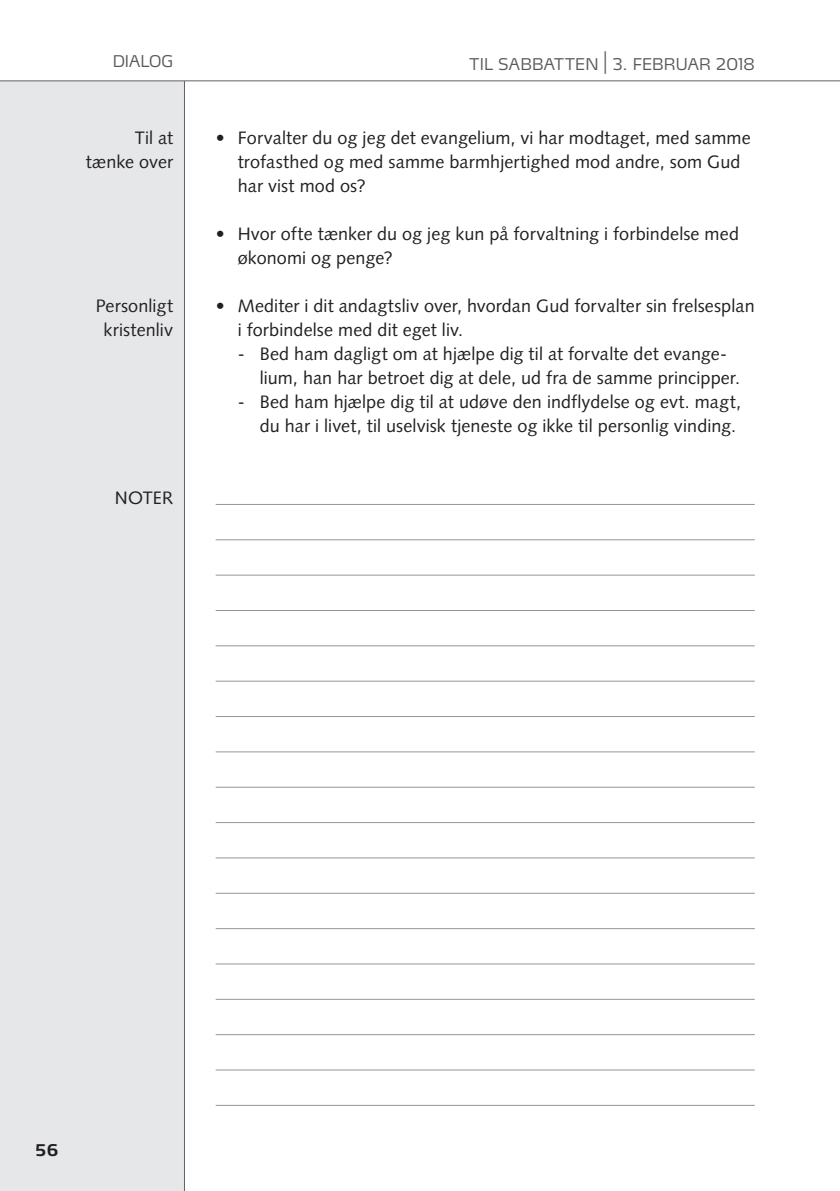
<style>
.page{position:relative;width:840px;height:1191px;background:#fff}
.page>*{position:absolute;margin:0;border:0;box-sizing:border-box;transform-origin:0 0}
.t1{font:18px/24px "Syntax LT Std";letter-spacing:.005em;color:#231f20}
.t2{font:300 16px "Max LF";letter-spacing:.005em;color:#57585a}
.t3{font:700 16px "Max LF";color:#231f20}
.s1{font-size:24px}
</style>
<div class="page">
<div style="left:0;top:0;width:184px;height:1191px;background:#e6e7e9"></div>
<hr style="left:184px;top:0;width:1px;height:1191px;background:#636366">
<div style="left:0;top:0;width:839px;height:81px;background:#fff"></div>
<hr style="left:0;top:80px;width:839px;height:1px;background:#636366">
<hr style="left:215px;top:504px;width:539px;height:1px;background:#939598">
<hr style="left:215px;top:539px;width:539px;height:1px;background:#939598">
<hr style="left:215px;top:575px;width:539px;height:1px;background:#939598">
<hr style="left:215px;top:610px;width:539px;height:1px;background:#939598">
<hr style="left:215px;top:645px;width:539px;height:1px;background:#939598">
<hr style="left:215px;top:681px;width:539px;height:1px;background:#939598">
<hr style="left:215px;top:716px;width:539px;height:1px;background:#939598">
<hr style="left:215px;top:751px;width:539px;height:1px;background:#939598">
<hr style="left:215px;top:787px;width:539px;height:1px;background:#939598">
<hr style="left:215px;top:822px;width:539px;height:1px;background:#939598">
<hr style="left:215px;top:857px;width:539px;height:1px;background:#939598">
<hr style="left:215px;top:893px;width:539px;height:1px;background:#939598">
<hr style="left:215px;top:928px;width:539px;height:1px;background:#939598">
<hr style="left:215px;top:963px;width:539px;height:1px;background:#939598">
<hr style="left:215px;top:999px;width:539px;height:1px;background:#939598">
<hr style="left:215px;top:1034px;width:539px;height:1px;background:#939598">
<hr style="left:215px;top:1069px;width:539px;height:1px;background:#939598">
<hr style="left:215px;top:1105px;width:539px;height:1px;background:#939598">
<p class="t2" style="left:113px;top:55px;width:62px">DIALOG</p>
<p class="t1" style="left:86px;top:127px;width:89px;text-align:right">Til at tænke over</p>
<p class="t1" style="left:96px;top:295px;width:79px;text-align:center">Personligt kristenliv</p>
<p class="t1" style="left:115px;top:487px;width:60px">NOTER</p>
<p class="t2" style="left:469px;top:58px;width:287px">TIL SABBATTEN <span class="s1">|</span> 3. FEBRUAR 2018</p>
<p class="t1" style="left:237px;top:127px;width:514px;text-indent:-22px">• Forvalter du og jeg det evangelium, vi har modtaget, med samme trofasthed og med samme barmhjertighed mod andre, som Gud har vist mod os?</p>
<p class="t1" style="left:237px;top:223px;width:502px;text-indent:-22px">• Hvor ofte tænker du og jeg kun på forvaltning i forbindelse med økonomi og penge?</p>
<p class="t1" style="left:237px;top:295px;width:518px;text-indent:-22px">• Mediter i dit andagtsliv over, hvordan Gud forvalter sin frelsesplan i forbindelse med dit eget liv.</p>
<p class="t1" style="left:259px;top:343px;width:481px;text-indent:-22px">- Bed ham dagligt om at hjælpe dig til at forvalte det evange&shy;lium, han har betroet dig at dele, ud fra de samme principper.</p>
<p class="t1" style="left:237px;top:391px;width:504px;text-align:right">- Bed ham hjælpe dig til at udøve den indflydelse og evt. magt, du har i livet, til uselvisk tjeneste og ikke til personlig vinding.</p>
<p class="t3" style="left:36px;top:1144px;width:24px">56</p>
</div>
